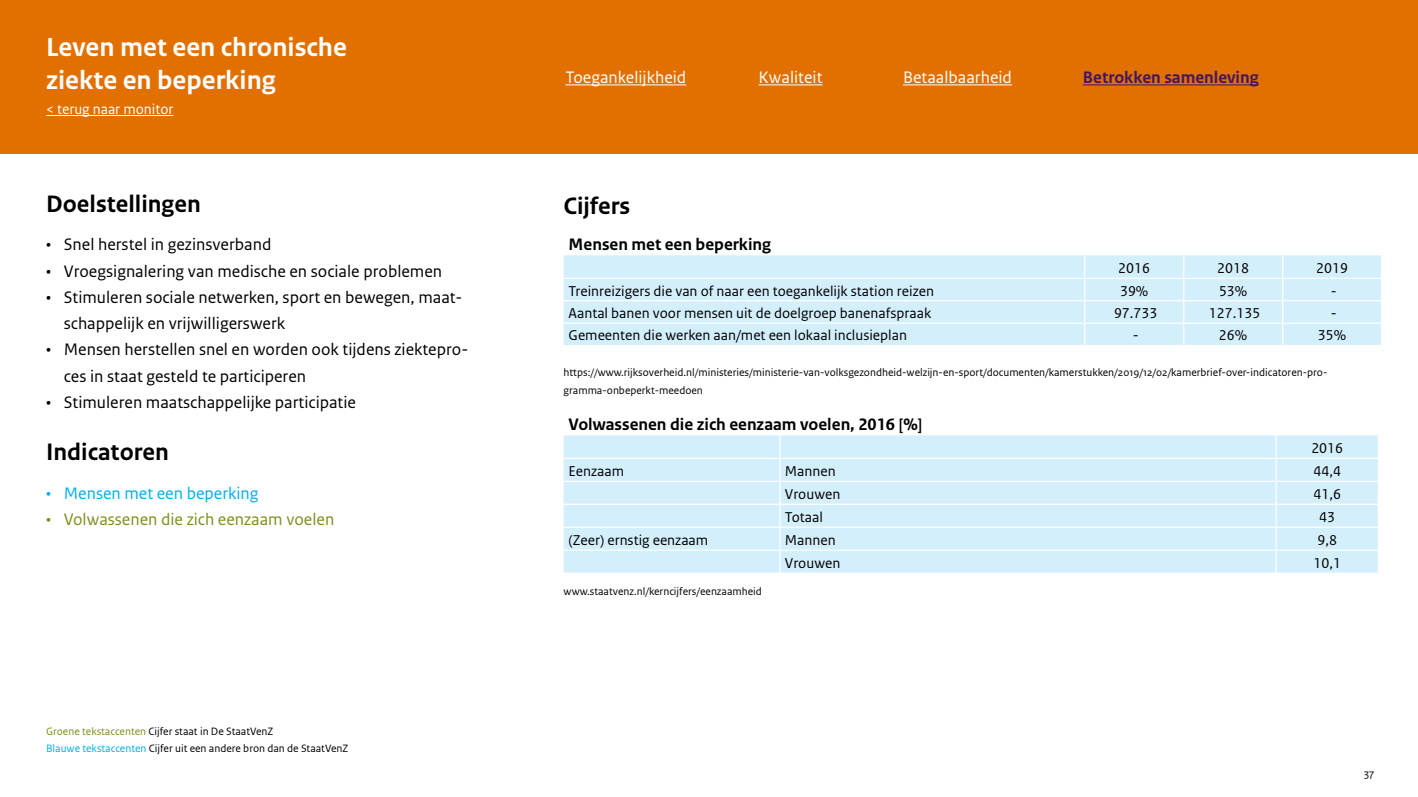
<style>
.page{position:relative;width:1418px;height:797px;background:#fff}
.page>*{position:absolute;margin:0;border:0;box-sizing:border-box;transform-origin:0 0}
.t1{font:700 27.5px/33px "Rijksoverheid Sans Text";color:#fff}
.t2{font:700 25px "Rijksoverheid Sans Text";color:#000}
.t3{font:17.5px/26.2px "Rijksoverheid Sans Text";color:#000}
.t4{font:700 17.5px "Rijksoverheid Sans Text";color:#000}
.t5{font:17.5px "Rijksoverheid Sans Text";color:#fff}
.t6{font:17.5px "Rijksoverheid Sans Text";color:#808d1d}
.t7{font:17.5px "Rijksoverheid Sans Text";color:#00aeef}
.t8{font:700 17.5px "Rijksoverheid Sans Text";color:#411663}
.t9{font:15px "Rijksoverheid Sans Text";color:#000}
.t10{font:15px "Rijksoverheid Sans Text";color:#fff}
.t11{font:11.25px/17.5px "Rijksoverheid Sans Text";color:#000}
.s1{color:#808d1d}
.s2{color:#00aeef}
</style>
<div class="page">
<div style="left:0;top:0;width:1417px;height:154px;background:#e17000"></div>
<hr style="left:46px;top:115px;width:127px;height:1px;background:#fff">
<hr style="left:565px;top:84px;width:121px;height:1px;background:#fff">
<hr style="left:903px;top:84px;width:109px;height:1px;background:#fff">
<hr style="left:758px;top:84px;width:64px;height:1px;background:#fff">
<hr style="left:1082px;top:84px;width:176px;height:1px;background:#411663">
<div style="left:563px;top:255px;width:817px;height:90px;background:#d4effc"></div>
<hr style="left:1281px;top:255px;width:2px;height:23px;background:#fff">
<svg style="left:1084px;top:255px;width:1px;height:90px"></svg>
<svg style="left:1183px;top:255px;width:1px;height:90px"></svg>
<hr style="left:1281px;top:279px;width:2px;height:21px;background:#fff">
<hr style="left:1281px;top:301px;width:2px;height:21px;background:#fff">
<hr style="left:1281px;top:324px;width:2px;height:21px;background:#fff">
<hr style="left:563px;top:278px;width:521px;height:1px;background:#fff">
<hr style="left:1084px;top:278px;width:99px;height:1px;background:#fff">
<hr style="left:1183px;top:278px;width:99px;height:1px;background:#fff">
<hr style="left:1282px;top:278px;width:100px;height:1px;background:#fff">
<hr style="left:563px;top:300px;width:521px;height:1px;background:#fff">
<hr style="left:563px;top:322px;width:521px;height:2px;background:#fff">
<hr style="left:1084px;top:300px;width:99px;height:1px;background:#fff">
<hr style="left:1084px;top:322px;width:99px;height:2px;background:#fff">
<hr style="left:1183px;top:300px;width:99px;height:1px;background:#fff">
<hr style="left:1282px;top:300px;width:100px;height:1px;background:#fff">
<hr style="left:1183px;top:322px;width:99px;height:2px;background:#fff">
<hr style="left:1282px;top:322px;width:100px;height:2px;background:#fff">
<div style="left:563px;top:435px;width:814px;height:137px;background:#d4effc"></div>
<svg style="left:779px;top:435px;width:1px;height:137px"></svg>
<hr style="left:563px;top:458px;width:217px;height:1px;background:#fff">
<hr style="left:563px;top:481px;width:217px;height:1px;background:#fff">
<hr style="left:563px;top:504px;width:217px;height:1px;background:#fff">
<hr style="left:563px;top:527px;width:217px;height:1px;background:#fff">
<hr style="left:563px;top:549px;width:217px;height:2px;background:#fff">
<hr style="left:780px;top:458px;width:496px;height:1px;background:#fff">
<hr style="left:780px;top:481px;width:496px;height:1px;background:#fff">
<hr style="left:780px;top:504px;width:496px;height:1px;background:#fff">
<hr style="left:780px;top:527px;width:496px;height:1px;background:#fff">
<hr style="left:780px;top:549px;width:496px;height:2px;background:#fff">
<hr style="left:1276px;top:458px;width:102px;height:1px;background:#fff">
<hr style="left:1276px;top:481px;width:102px;height:1px;background:#fff">
<hr style="left:1276px;top:504px;width:102px;height:1px;background:#fff">
<hr style="left:1276px;top:527px;width:102px;height:1px;background:#fff">
<hr style="left:1276px;top:549px;width:102px;height:2px;background:#fff">
<svg style="left:1275px;top:435px;width:1px;height:137px"></svg>
<svg style="left:1377px;top:435px;width:1px;height:137px"></svg>
<h1 class="t1" style="left:46px;top:31px;width:302px">Leven met een chronische ziekte en beperking</h1>
<h3 class="t10" style="left:46px;top:101px;width:129px">&lt; terug naar monitor</h3>
<h2 class="t2" style="left:46px;top:189px;width:156px">Doelstellingen</h2>
<h3 class="t3" style="left:46px;top:232px;width:227px">• Snel herstel in gezinsverband</h3>
<h3 class="t3" style="left:46px;top:258px;width:397px">• Vroegsignalering van medische en sociale problemen</h3>
<h3 class="t3" style="left:64px;top:284px;width:400px;text-indent:-18px">• Stimuleren sociale netwerken, sport en bewegen, maat&shy;schappelijk en vrijwilligerswerk</h3>
<h3 class="t3" style="left:64px;top:337px;width:406px;text-indent:-18px">• Mensen herstellen snel en worden ook tijdens ziektepro&shy;ces in staat gesteld te participeren</h3>
<h3 class="t3" style="left:46px;top:389px;width:311px">• Stimuleren maatschappelijke participatie</h3>
<h2 class="t2" style="left:46px;top:438px;width:124px">Indicatoren</h2>
<h3 class="t7" style="left:46px;top:483px;width:214px">• Mensen met een beperking</h3>
<h3 class="t6" style="left:46px;top:510px;width:290px">• Volwassenen die zich eenzaam voelen</h3>
<p class="t11" style="left:46px;top:722px;width:304px"><span class="s1">Groene tekstaccenten</span> Cijfer staat in De StaatVenZ<br><span class="s2">Blauwe tekstaccenten</span> Cijfer uit een andere bron dan de StaatVenZ</p>
<h3 class="t5" style="left:565px;top:67px;width:122px">Toegankelijkheid</h3>
<h3 class="t5" style="left:758px;top:67px;width:65px">Kwaliteit</h3>
<h3 class="t5" style="left:903px;top:67px;width:110px">Betaalbaarheid</h3>
<h3 class="t8" style="left:1082px;top:68px;width:177px">Betrokken samenleving</h3>
<h2 class="t2" style="left:563px;top:191px;width:68px">Cijfers</h2>
<h3 class="t4" style="left:568px;top:235px;width:204px">Mensen met een beperking</h3>
<h3 class="t9" style="left:1118px;top:259px;width:33px">2016</h3>
<h3 class="t9" style="left:1217px;top:259px;width:33px">2018</h3>
<h3 class="t9" style="left:1316px;top:259px;width:33px">2019</h3>
<h3 class="t9" style="left:568px;top:282px;width:367px">Treinreizigers die van of naar een toegankelijk station reizen</h3>
<h3 class="t9" style="left:1120px;top:282px;width:30px">39%</h3>
<h3 class="t9" style="left:1218px;top:282px;width:30px">53%</h3>
<h3 class="t9" style="left:1330px;top:282px;width:7px">-</h3>
<h3 class="t9" style="left:568px;top:304px;width:364px">Aantal banen voor mensen uit de doelgroep banenafspraak</h3>
<h3 class="t9" style="left:1113px;top:304px;width:45px">97.733</h3>
<h3 class="t9" style="left:1208px;top:304px;width:53px">127.135</h3>
<h3 class="t9" style="left:1330px;top:304px;width:7px">-</h3>
<h3 class="t9" style="left:568px;top:327px;width:340px">Gemeenten die werken aan/met een lokaal inclusieplan</h3>
<h3 class="t9" style="left:1132px;top:327px;width:7px">-</h3>
<h3 class="t9" style="left:1218px;top:327px;width:30px">26%</h3>
<h3 class="t9" style="left:1317px;top:327px;width:30px">35%</h3>
<p class="t11" style="left:563px;top:364px;width:765px">https://www.rijksoverheid.nl/ministeries/ministerie-van-volksgezondheid-welzijn-en-sport/documenten/kamerstukken/2019/12/02/kamerbrief-over-indicatoren-pro&shy;gramma-onbeperkt-meedoen</p>
<h3 class="t4" style="left:568px;top:415px;width:355px">Volwassenen die zich eenzaam voelen, 2016 [%]</h3>
<h3 class="t9" style="left:1311px;top:439px;width:33px">2016</h3>
<h3 class="t9" style="left:568px;top:462px;width:57px">Eenzaam</h3>
<h3 class="t9" style="left:785px;top:462px;width:52px">Mannen</h3>
<h3 class="t9" style="left:1313px;top:462px;width:29px">44,4</h3>
<h3 class="t9" style="left:785px;top:485px;width:57px">Vrouwen</h3>
<h3 class="t9" style="left:1313px;top:485px;width:29px">41,6</h3>
<h3 class="t9" style="left:785px;top:508px;width:40px">Totaal</h3>
<h3 class="t9" style="left:1319px;top:508px;width:17px">43</h3>
<h3 class="t9" style="left:568px;top:531px;width:141px">(Zeer) ernstig eenzaam</h3>
<h3 class="t9" style="left:785px;top:531px;width:52px">Mannen</h3>
<h3 class="t9" style="left:1317px;top:531px;width:21px">9,8</h3>
<h3 class="t9" style="left:785px;top:554px;width:57px">Vrouwen</h3>
<h3 class="t9" style="left:1313px;top:554px;width:29px">10,1</h3>
<p class="t11" style="left:563px;top:583px;width:200px">www.staatvenz.nl/kerncijfers/eenzaamheid</p>
<p class="t11" style="left:1363px;top:765px;width:12px">37</p>
</div>
